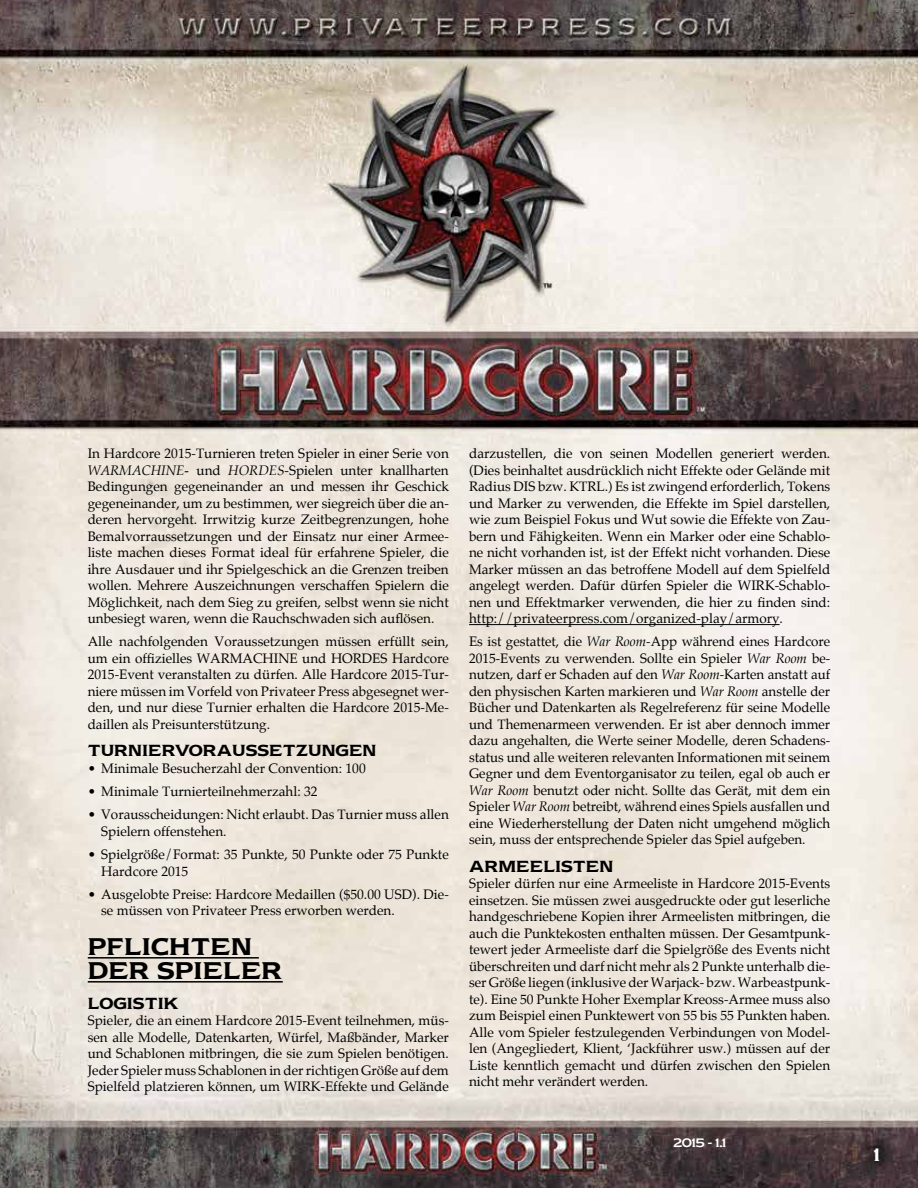
<style>
.page{position:relative;width:918px;height:1188px;background:#fff}
.page>*{position:absolute;margin:0;border:0;box-sizing:border-box;transform-origin:0 0}
.t1{font:20.25px/24px "Newtext Demi";letter-spacing:.005em;color:#000}
.t2{font:15px "Newtext Demi";color:#fff}
.t3{font:13.5px/16.5px "Palatino";color:#000;text-align:justify}
.t4{font:13.5px "Newtext Demi";letter-spacing:-.005em;color:#000}
.t5{font:10.5px "Newtext";color:#fff}
.s1{font-style:italic}
</style>
<div class="page">
<img style="left:0;top:0;width:918px;height:1188px">
<div style="left:861px;top:1135px;width:32px;height:40px;background:#000;opacity:.75"></div>
<hr style="left:88px;top:957px;width:171px;height:2px;background:#000">
<hr style="left:88px;top:981px;width:195px;height:2px;background:#000">
<hr style="left:469px;top:624px;width:311px;height:1px;background:#000">
<p class="t3" style="left:88px;top:445px;width:363px">In Hardcore 2015-Turnieren treten Spieler in einer Serie von <span class="s1">WARMACHINE-</span> und <span class="s1">HORDES</span>-Spielen unter knallharten Bedingungen gegeneinander an und messen ihr Geschick gegeneinander, um zu bestimmen, wer siegreich über die an&shy;deren hervorgeht. Irrwitzig kurze Zeitbegrenzungen, hohe Bemalvorraussetzungen und der Einsatz nur einer Armee&shy;liste machen dieses Format ideal für erfahrene Spieler, die ihre Ausdauer und ihr Spielgeschick an die Grenzen treiben wollen. Mehrere Auszeichnungen verschaffen Spielern die Möglichkeit, nach dem Sieg zu greifen, selbst wenn sie nicht unbesiegt waren, wenn die Rauchschwaden sich auflösen.</p>
<p class="t3" style="left:88px;top:634px;width:363px">Alle nachfolgenden Voraussetzungen müssen erfüllt sein, um ein offizielles WARMACHINE und HORDES Hardcore 2015-Event veranstalten zu dürfen. Alle Hardcore 2015-Tur&shy;niere müssen im Vorfeld von Privateer Press abgesegnet wer&shy;den, und nur diese Turnier erhalten die Hardcore 2015-Me&shy;daillen als Preisunterstützung.</p>
<p class="t4" style="left:88px;top:742px;width:290px">TURNIERVORAUSSETZUNGEN</p>
<p class="t3" style="left:88px;top:760px;width:280px">• Minimale Besucherzahl der Convention: 100</p>
<p class="t3" style="left:88px;top:783px;width:231px">• Minimale Turnierteilnehmerzahl: 32</p>
<p class="t3" style="left:101px;top:806px;width:349px;text-indent:-14px">• Vorausscheidungen: Nicht erlaubt. Das Turnier muss allen<br>Spielern offenstehen.</p>
<p class="t3" style="left:101px;top:846px;width:349px;text-indent:-14px">• Spielgröße/Format: 35 Punkte, 50 Punkte oder 75 Punkte<br>Hardcore 2015</p>
<p class="t3" style="left:101px;top:886px;width:349px;text-indent:-14px">• Ausgelobte Preise: Hardcore Medaillen ($50.00 USD). Die&shy;se müssen von Privateer Press erworben werden.</p>
<h1 class="t1" style="left:88px;top:934px;width:197px">PFLICHTEN<br>DER SPIELER</h1>
<p class="t4" style="left:88px;top:994px;width:93px">LOGISTIK</p>
<p class="t3" style="left:88px;top:1012px;width:363px">Spieler, die an einem Hardcore 2015-Event teilnehmen, müs&shy;sen alle Modelle, Datenkarten, Würfel, Maßbänder, Marker und Schablonen mitbringen, die sie zum Spielen benötigen.<br>Jeder Spieler muss Schablonen in der richtigen Größe auf dem Spielfeld platzieren können, um WIRK-Effekte und Gelände</p>
<p class="t3" style="left:469px;top:445px;width:363px">darzustellen, die von seinen Modellen generiert werden. (Dies beinhaltet ausdrücklich nicht Effekte oder Gelände mit Radius DIS bzw. KTRL.) Es ist zwingend erforderlich, Tokens und Marker zu verwenden, die Effekte im Spiel darstellen, wie zum Beispiel Fokus und Wut sowie die Effekte von Zau&shy;bern und Fähigkeiten. Wenn ein Marker oder eine Schablo&shy;ne nicht vorhanden ist, ist der Effekt nicht vorhanden. Diese Marker müssen an das betroffene Modell auf dem Spielfeld angelegt werden. Dafür dürfen Spieler die WIRK-Schablo&shy;nen und Effektmarker verwenden, die hier zu finden sind: http://privateerpress.com/organized-play/armory.</p>
<p class="t3" style="left:469px;top:634px;width:363px">Es ist gestattet, die <span class="s1">War Room</span>-App während eines Hardcore 2015-Events zu verwenden. Sollte ein Spieler <span class="s1">War Room</span> be&shy;nutzen, darf er Schaden auf den <span class="s1">War Room</span>-Karten anstatt auf den physischen Karten markieren und <span class="s1">War Room</span> anstelle der Bücher und Datenkarten als Regelreferenz für seine Modelle und Themenarmeen verwenden. Er ist aber dennoch immer dazu angehalten, die Werte seiner Modelle, deren Schadens&shy;status und alle weiteren relevanten Informationen mit seinem Gegner und dem Eventorganisator zu teilen, egal ob auch er <span class="s1">War Room</span> benutzt oder nicht. Sollte das Gerät, mit dem ein Spieler <span class="s1">War Room</span> betreibt, während eines Spiels ausfallen und eine Wiederherstellung der Daten nicht umgehend möglich sein, muss der entsprechende Spieler das Spiel aufgeben.</p>
<p class="t4" style="left:469px;top:857px;width:146px">ARMEELISTEN</p>
<p class="t3" style="left:469px;top:876px;width:363px">Spieler dürfen nur eine Armeeliste in Hardcore 2015-Events einsetzen. Sie müssen zwei ausgedruckte oder gut leserliche handgeschriebene Kopien ihrer Armeelisten mitbringen, die auch die Punktekosten enthalten müssen. Der Gesamtpunk&shy;tewert jeder Armeeliste darf die Spielgröße des Events nicht überschreiten und darf nicht mehr als 2 Punkte unterhalb die&shy;ser Größe liegen (inklusive der Warjack- bzw. Warbeastpunk&shy;te). Eine 50 Punkte Hoher Exemplar Kreoss-Armee muss also zum Beispiel einen Punktewert von 55 bis 55 Punkten haben.<br>Alle vom Spieler festzulegenden Verbindungen von Model&shy;len (Angegliedert, Klient, ‘Jackführer usw.) müssen auf der Liste kenntlich gemacht und dürfen zwischen den Spielen nicht mehr verändert werden.</p>
<p class="t5" style="left:673px;top:1136px;width:54px">2015 – 1.1</p>
<p class="t2" style="left:874px;top:1145px;width:8px">1</p>
</div>
